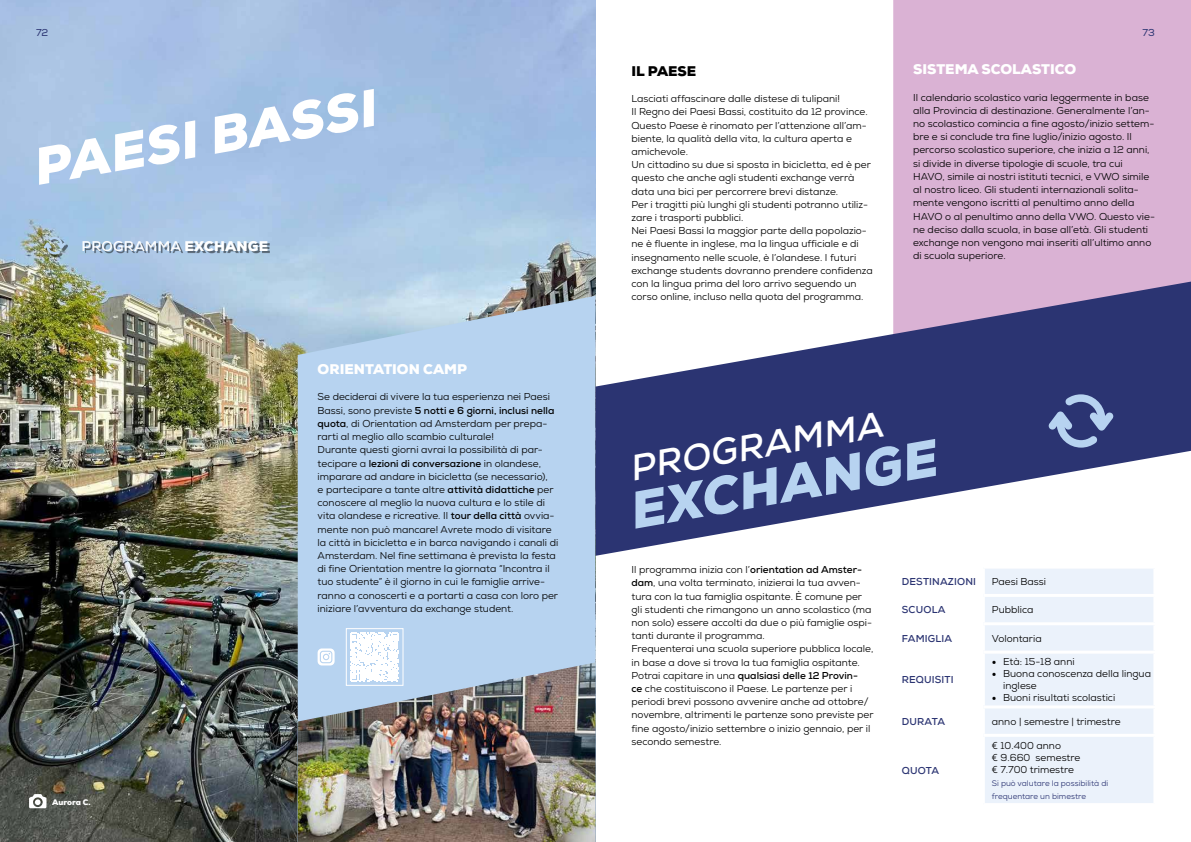
<style>
.page{position:relative;width:1191px;height:842px;background:#fff}
.page>*{position:absolute;margin:0;border:0;box-sizing:border-box;transform-origin:0 0}
.t1{font:italic 900 52px "Nexa";color:#fff}
.t2{font:italic 900 52px "Nexa";color:#b7d3f0}
.t3{font:italic 700 36px "Nexa";color:#fff}
.t4{font:900 14px "Nexa";color:#fff}
.t5{font:700 14px "Nexa";letter-spacing:.015em;color:#fff}
.t6{font:900 14px "Nexa";color:#000}
.t7{font:10px/13.2px "Nexa";color:#000}
.t8{font:700 10px "Nexa";letter-spacing:.015em;color:#2b3472}
.t9{font:10px "Nexa";color:#2b3472}
.t10{font:8px/13.2px "Nexa";color:#2b3472}
.t11{font:900 8px "Nexa";letter-spacing:-.01em;color:#fff}
.s1{font-weight:900}
.s2{font-weight:700}
.s3{font-family:"Minion Pro";font-size:12px}
</style>
<div class="page">
<img style="left:0;top:0;width:595px;height:842px">
<div style="left:893px;top:0;width:298px;height:282px;background:#dab2d4"></div>
<div style="left:85px;top:243px;width:185px;height:10px;background:#000;opacity:.5"></div>
<div style="left:46px;top:239px;width:21px;height:18px;background:#000;opacity:.5"></div>
<svg style="left:44px;top:237px;width:21px;height:17px"></svg>
<svg style="left:298px;top:296px;width:297px;height:366px;background:#b6d1ed"></svg>
<svg style="left:595px;top:282px;width:596px;height:274px;fill:#2b3472"></svg>
<svg style="left:1048px;top:394px;width:65px;height:54px;background:#5a699c"></svg>
<div style="left:985px;top:569px;width:168px;height:234px;background:#ebf2fb"></div>
<hr style="left:983px;top:594px;width:173px;height:3px;background:#fff">
<hr style="left:983px;top:622px;width:173px;height:3px;background:#fff">
<hr style="left:983px;top:651px;width:173px;height:3px;background:#fff">
<hr style="left:983px;top:705px;width:173px;height:3px;background:#fff">
<hr style="left:983px;top:734px;width:173px;height:3px;background:#fff">
<svg style="left:29px;top:794px;width:17px;height:14px"></svg>
<svg style="left:350px;top:633px;width:49px;height:29px"></svg>
<div style="left:346px;top:628px;width:57px;height:58px;border:1px solid #fff"></div>
<svg style="left:317px;top:648px;width:17px;height:14px"></svg>
<img style="left:298px;top:662px;width:297px;height:180px">
<p class="t9" style="left:36px;top:27px;width:14px">72</p>
<p class="t9" style="left:1142px;top:27px;width:14px">73</p>
<h1 class="t1" style="left:26px;top:135px;width:349px;rotate:-10deg">PAESI BASSI</h1>
<h3 class="t5" style="left:81px;top:237px;width:188px">PROGRAMMA <span class="s1">EXCHANGE</span></h3>
<h3 class="t4" style="left:317px;top:360px;width:151px">ORIENTATION CAMP</h3>
<p class="t7" style="left:317px;top:390px;width:242px">Se deciderai di vivere la tua esperienza nei Paesi Bassi, sono previste <span class="s2">5 notti e 6 giorni, inclusi nella quota</span>, di Orientation ad Amsterdam per prepa&shy;rarti al meglio allo scambio culturale!<br>Durante questi giorni avrai la possibilità di par&shy;tecipare a <span class="s2">lezioni di conversazione</span> in olandese, imparare ad andare in bicicletta (se necessario),<br>e partecipare a tante altre <span class="s2">attività didattiche</span> per conoscere al meglio la nuova cultura e lo stile di vita olandese e ricreative. Il <span class="s2">tour della città</span> ovvia&shy;mente non può mancare! Avrete modo di visitare la città in bicicletta e in barca navigando i canali di Amsterdam. Nel fine settimana è prevista la festa di fine Orientation mentre la giornata “Incontra il tuo studente” è il giorno in cui le famiglie arrive&shy;ranno a conoscerti e a portarti a casa con loro per iniziare l’avventura da exchange student.</p>
<p class="t11" style="left:52px;top:797px;width:40px">Aurora C.</p>
<h3 class="t6" style="left:631px;top:62px;width:66px">IL PAESE</h3>
<p class="t7" style="left:631px;top:92px;width:243px">Lasciati affascinare dalle distese di tulipani!<br>Il Regno dei Paesi Bassi, costituito da 12 province.<br>Questo Paese è rinomato per l’attenzione all’am&shy;biente, la qualità della vita, la cultura aperta e amichevole.<br>Un cittadino su due si sposta in bicicletta, ed è per questo che anche agli studenti exchange verrà data una bici per percorrere brevi distanze.<br>Per i tragitti più lunghi gli studenti potranno utiliz&shy;zare i trasporti pubblici.<br>Nei Paesi Bassi la maggior parte della popolazio&shy;ne è fluente in inglese, ma la lingua ufficiale e di insegnamento nelle scuole, è l’olandese. I futuri exchange students dovranno prendere confidenza con la lingua prima del loro arrivo seguendo un corso online, incluso nella quota del programma.</p>
<h3 class="t4" style="left:913px;top:60px;width:165px">SISTEMA SCOLASTICO</h3>
<p class="t7" style="left:913px;top:91px;width:243px">Il calendario scolastico varia leggermente in base alla Provincia di destinazione. Generalmente l’an&shy;no scolastico comincia a fine agosto/inizio settem&shy;bre e si conclude tra fine luglio/inizio agosto. Il percorso scolastico superiore, che inizia a 12 anni, si divide in diverse tipologie di scuole, tra cui HAVO, simile ai nostri istituti tecnici, e VWO simile al nostro liceo. Gli studenti internazionali solita&shy;mente vengono iscritti al penultimo anno della HAVO o al penultimo anno della VWO. Questo vie&shy;ne deciso dalla scuola, in base all’età. Gli studenti exchange non vengono mai inseriti all’ultimo anno di scuola superiore.</p>
<h2 class="t3" style="left:625px;top:445px;width:258px;rotate:-10deg">PROGRAMMA</h2>
<h1 class="t2" style="left:623px;top:478px;width:312px;rotate:-10deg">EXCHANGE</h1>
<p class="t7" style="left:631px;top:563px;width:244px">Il programma inizia con l’<span class="s2">orientation ad Amster&shy;dam</span>, una volta terminato, inizierai la tua avven&shy;tura con la tua famiglia ospitante. È comune per gli studenti che rimangono un anno scolastico (ma non solo) essere accolti da due o più famiglie ospi&shy;tanti durante il programma.<br>Frequenterai una scuola superiore pubblica locale, in base a dove si trova la tua famiglia ospitante.<br>Potrai capitare in una <span class="s2">qualsiasi delle 12 Provin-<br>ce</span> che costituiscono il Paese. Le partenze per i periodi brevi possono avvenire anche ad ottobre/ novembre, altrimenti le partenze sono previste per fine agosto/inizio settembre o inizio gennaio, per il secondo semestre.</p>
<p class="t8" style="left:902px;top:575px;width:76px">DESTINAZIONI</p>
<p class="t7" style="left:992px;top:575px;width:56px">Paesi Bassi</p>
<p class="t8" style="left:902px;top:603px;width:45px">SCUOLA</p>
<p class="t7" style="left:992px;top:603px;width:43px">Pubblica</p>
<p class="t8" style="left:902px;top:632px;width:52px">FAMIGLIA</p>
<p class="t7" style="left:992px;top:632px;width:51px">Volontaria</p>
<p class="t8" style="left:902px;top:673px;width:53px">REQUISITI</p>
<p class="t7" style="left:992px;top:655px;width:84px"><span class="s3">•</span> Età: 15-18 anni</p>
<p class="t7" style="left:1003px;top:668px;width:149px;line-height:12px;text-indent:-11px"><span class="s3">•</span> Buona conoscenza della lingua inglese</p>
<p class="t7" style="left:992px;top:691px;width:125px"><span class="s3">•</span> Buoni risultati scolastici</p>
<p class="t8" style="left:902px;top:715px;width:45px">DURATA</p>
<p class="t7" style="left:992px;top:715px;width:130px">anno | semestre | trimestre</p>
<p class="t7" style="left:992px;top:739px;width:90px;line-height:12px">€ 10.400 anno<br>€ 9.660 semestre € 7.700 trimestre</p>
<p class="t10" style="left:992px;top:776px;width:118px">Si può valutare la possibilità di frequentare un bimestre</p>
<p class="t8" style="left:902px;top:764px;width:39px">QUOTA</p>
</div>
